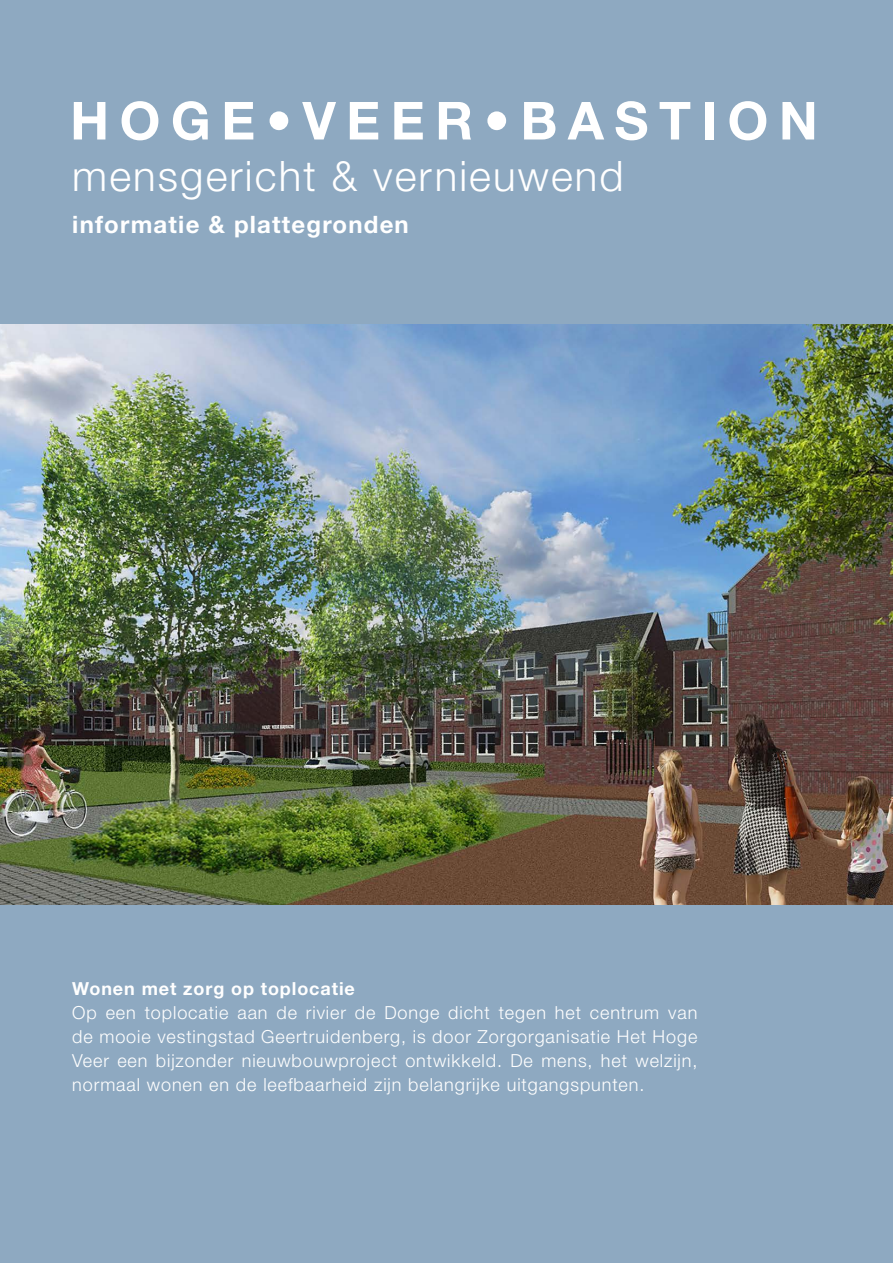
<style>
.page{position:relative;width:893px;height:1263px;background:#fff}
.page>*{position:absolute;margin:0;border:0;box-sizing:border-box;transform-origin:0 0}
.t1{font:700 52.5px "Helvetica Neue LT Std";letter-spacing:.2em;color:#fff}
.t2{font:300 42px "Helvetica Neue LT Std";letter-spacing:.05em;color:#fff}
.t3{font:700 24px "Helvetica Neue LT Std";letter-spacing:.05em;color:#fff}
.t4{font:300 18px/24px "Helvetica Neue LT Std";letter-spacing:.05em;color:#fff;text-align:justify}
.t5{font:700 18px "Helvetica Neue LT Std";letter-spacing:.05em;color:#fff}
</style>
<div class="page">
<div style="left:0;top:904px;width:893px;height:359px;background:#8ea9c1"></div>
<div style="left:0;top:0;width:893px;height:326px;background:#8ea9c1"></div>
<img style="left:0;top:324px;width:893px;height:580px">
<p class="t1" style="left:70px;top:88px;width:749px">HOGE•VEER•BASTION</p>
<p class="t2" style="left:72px;top:150px;width:553px">mensgericht &amp; vernieuwend</p>
<p class="t3" style="left:72px;top:210px;width:338px">informatie &amp; plattegronden</p>
<p class="t5" style="left:72px;top:978px;width:284px">Wonen met zorg op toplocatie</p>
<p class="t4" style="left:72px;top:1000px;width:627px">Op een toplocatie aan de rivier de Donge dicht tegen het centrum van de mooie vestingstad Geertruidenberg, is door Zorgorganisatie Het Hoge Veer een bijzonder nieuwbouwproject ontwikkeld. De mens, het welzijn, normaal wonen en de leefbaarheid zijn belangrijke uitgangspunten.</p>
</div>
